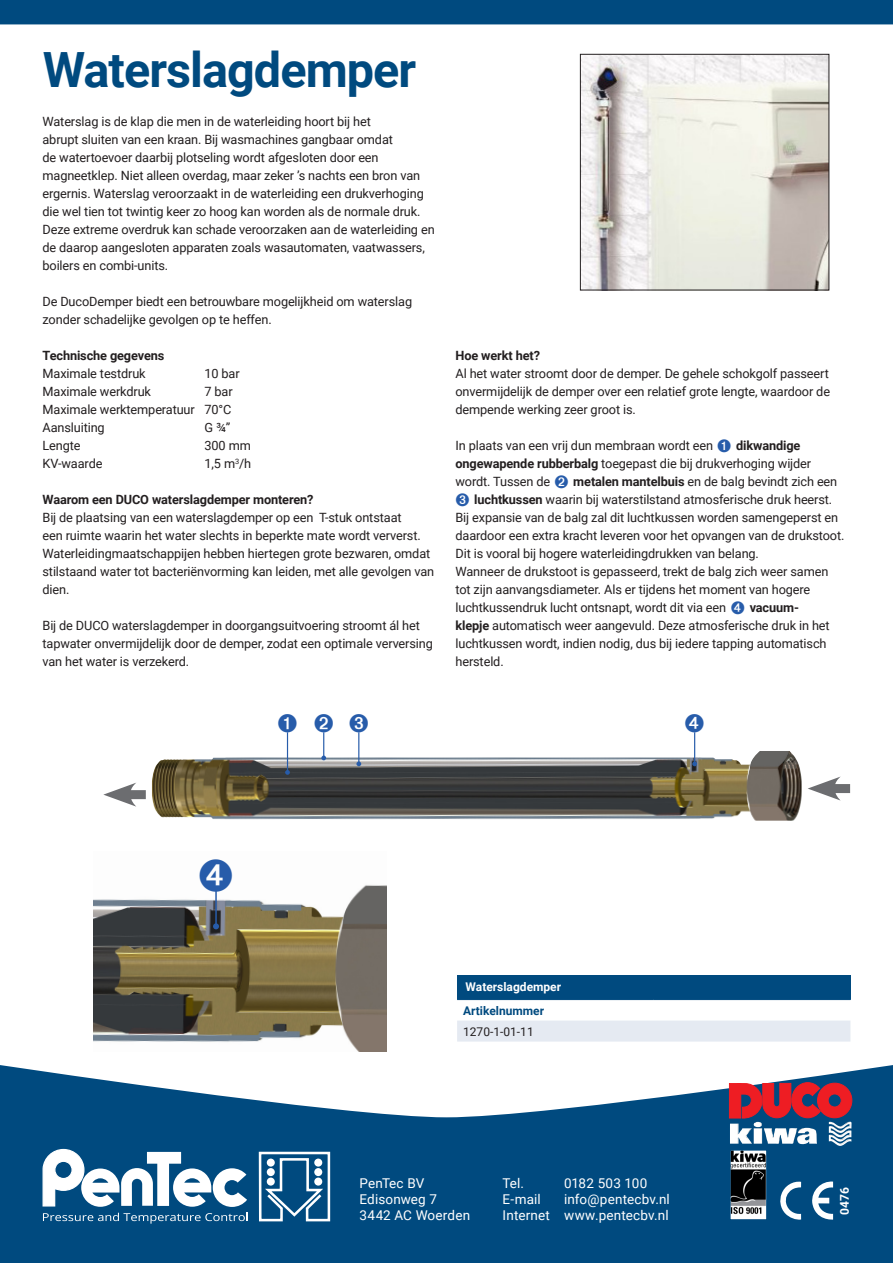
<style>
.page{position:relative;width:893px;height:1263px;background:#004a7f}
.page>*{position:absolute;margin:0;border:0;box-sizing:border-box;transform-origin:0 0}
.t1{font:700 48.6px "Roboto";letter-spacing:-.02em;color:#004a7f}
.t2{font:13.5px/16.2px "Roboto";letter-spacing:.01em;color:#fff}
.t3{font:12.75px/18px "Roboto";letter-spacing:-.01em;color:#231f20}
.t4{font:700 12.75px "Roboto";letter-spacing:-.01em;color:#231f20}
.t5{font:700 12px "Roboto";color:#fff}
.t6{font:700 12px "Roboto";color:#004a7f}
.t7{font:12px "Roboto";color:#231f20}
.s1{color:#275caa}
.s2{font-weight:700}
</style>
<div class="page">
<svg style="left:42px;top:1148px;width:205px;height:59px"></svg>
<svg style="left:43px;top:1213px;width:205px;height:11px"></svg>
<svg style="left:258px;top:1151px;width:73px;height:71px"></svg>
<div style="left:267px;top:1158px;width:8px;height:8px;background:#fff;border-radius:50%"></div>
<div style="left:267px;top:1177px;width:8px;height:8px;background:#fff;border-radius:50%"></div>
<div style="left:267px;top:1168px;width:8px;height:8px;background:#fff;border-radius:50%"></div>
<div style="left:314px;top:1158px;width:8px;height:8px;background:#fff;border-radius:50%"></div>
<div style="left:314px;top:1177px;width:8px;height:8px;background:#fff;border-radius:50%"></div>
<div style="left:314px;top:1168px;width:8px;height:8px;background:#fff;border-radius:50%"></div>
<div style="left:0;top:24px;width:893px;height:1093px;background:#fff"></div>
<img style="left:582px;top:56px;width:245px;height:232px">
<div style="left:580px;top:54px;width:249px;height:236px;border:1px solid #231f20"></div>
<div style="left:122px;top:790px;width:24px;height:9px;background:#6c6d70"></div>
<svg style="left:103px;top:783px;width:33px;height:24px"></svg>
<img style="left:152px;top:751px;width:608px;height:67px">
<hr style="left:287px;top:732px;width:1px;height:40px;background:#275caa">
<svg style="left:285px;top:770px;width:5px;height:5px"></svg>
<div style="left:827px;top:784px;width:23px;height:9px;background:#6c6d70"></div>
<svg style="left:808px;top:776px;width:33px;height:25px"></svg>
<hr style="left:358px;top:732px;width:1px;height:32px;background:#275caa">
<svg style="left:356px;top:761px;width:5px;height:5px"></svg>
<hr style="left:694px;top:732px;width:1px;height:32px;background:#275caa">
<svg style="left:692px;top:761px;width:5px;height:5px"></svg>
<img style="left:94px;top:851px;width:292px;height:201px">
<hr style="left:215px;top:889px;width:2px;height:37px;background:#275caa">
<svg style="left:213px;top:923px;width:6px;height:6px"></svg>
<img style="left:732px;top:1152px;width:33px;height:66px">
<div style="left:730px;top:1150px;width:37px;height:70px;border:1px solid #004a7f"></div>
<svg style="left:780px;top:1181px;width:21px;height:39px"></svg>
<svg style="left:812px;top:1181px;width:21px;height:39px"></svg>
<svg style="left:737px;top:1082px;width:115px;height:36px"></svg>
<div style="left:729px;top:1083px;width:12px;height:35px;background:#ee1d23"></div>
<div style="left:729px;top:1083px;width:12px;height:35px;border:1px solid #ee1d23"></div>
<img style="left:730px;top:1121px;width:122px;height:25px">
<div style="left:457px;top:975px;width:393px;height:24px;background:#004a7f"></div>
<svg style="left:457px;top:1000px;width:393px;height:41px;background:#f1f4f8"></svg>
<hr style="left:457px;top:999px;width:197px;height:1px;background:#004a7f">
<hr style="left:654px;top:999px;width:196px;height:1px;background:#004a7f">
<svg style="left:278px;top:714px;width:19px;height:18px"></svg>
<svg style="left:315px;top:714px;width:18px;height:46px"></svg>
<svg style="left:350px;top:714px;width:18px;height:18px"></svg>
<svg style="left:685px;top:714px;width:19px;height:18px"></svg>
<svg style="left:200px;top:859px;width:32px;height:32px"></svg>
<p class="t1" style="left:43px;top:36px;width:375px">Waterslagdemper</p>
<p class="t3" style="left:43px;top:112px;width:394px">Waterslag is de klap die men in de waterleiding hoort bij het<br>abrupt sluiten van een kraan. Bij wasmachines gangbaar omdat<br>de watertoevoer daarbij plotseling wordt afgesloten door een magneetklep. Niet alleen overdag, maar zeker ’s nachts een bron van ergernis. Waterslag veroorzaakt in de waterleiding een drukverhoging die wel tien tot twintig keer zo hoog kan worden als de normale druk.<br>Deze extreme overdruk kan schade veroorzaken aan de waterleiding en de daarop aangesloten apparaten zoals wasautomaten, vaatwassers, boilers en combi-units.</p>
<p class="t3" style="left:43px;top:292px;width:371px">De DucoDemper biedt een betrouwbare mogelijkheid om waterslag zonder schadelijke gevolgen op te heffen.</p>
<p class="t4" style="left:43px;top:347px;width:123px">Technische gegevens</p>
<p class="t3" style="left:43px;top:364px;width:105px">Maximale testdruk</p>
<p class="t3" style="left:205px;top:364px;width:37px">10 bar</p>
<p class="t3" style="left:43px;top:382px;width:110px">Maximale werkdruk</p>
<p class="t3" style="left:205px;top:382px;width:30px">7 bar</p>
<p class="t3" style="left:43px;top:400px;width:191px">Maximale werktemperatuur 70°C</p>
<p class="t3" style="left:43px;top:418px;width:64px">Aansluiting</p>
<p class="t3" style="left:205px;top:418px;width:27px">G ¾”</p>
<p class="t3" style="left:43px;top:436px;width:40px">Lengte</p>
<p class="t3" style="left:205px;top:436px;width:48px">300 mm</p>
<p class="t3" style="left:43px;top:454px;width:61px">KV-waarde</p>
<p class="t3" style="left:205px;top:454px;width:48px">1,5 m<sup>3</sup>/h</p>
<p class="t4" style="left:43px;top:491px;width:273px">Waarom een DUCO waterslagdemper monteren?</p>
<p class="t3" style="left:43px;top:508px;width:393px">Bij de plaatsing van een waterslagdemper op een T-stuk ontstaat<br>een ruimte waarin het water slechts in beperkte mate wordt ververst.<br>Waterleidingmaatschappijen hebben hiertegen grote bezwaren, omdat stilstaand water tot bacteriënvorming kan leiden, met alle gevolgen van dien.</p>
<p class="t3" style="left:43px;top:616px;width:392px">Bij de DUCO waterslagdemper in doorgangsuitvoering stroomt ál het tapwater onvermijdelijk door de demper, zodat een optimale verversing van het water is verzekerd.</p>
<p class="t4" style="left:455px;top:347px;width:86px">Hoe werkt het?</p>
<p class="t3" style="left:455px;top:364px;width:376px;text-align:justify">Al het water stroomt door de demper. De gehele schokgolf passeert onvermijdelijk de demper over een relatief grote lengte, waardoor de dempende werking zeer groot is.</p>
<p class="t3" style="left:455px;top:436px;width:390px">In plaats van een vrij dun membraan wordt een <span class="s1">➊</span> <span class="s2">dikwandige ongewapende rubberbalg</span> toegepast die bij drukverhoging wijder wordt. Tussen de <span class="s1">➋</span> <span class="s2">metalen mantelbuis</span> en de balg bevindt zich een <span class="s1">➌</span> <span class="s2">luchtkussen</span> waarin bij waterstilstand atmosferische druk heerst.<br>Bij expansie van de balg zal dit luchtkussen worden samengeperst en daardoor een extra kracht leveren voor het opvangen van de drukstoot.</p>
<p class="t3" style="left:455px;top:544px;width:305px">Dit is vooral bij hogere waterleidingdrukken van belang.</p>
<p class="t3" style="left:455px;top:562px;width:376px">Wanneer de drukstoot is gepasseerd, trekt de balg zich weer samen tot zijn aanvangsdiameter. Als er tijdens het moment van hogere luchtkussendruk lucht ontsnapt, wordt dit via een <span class="s1">➍</span> <span class="s2">vacuum&shy;klepje</span> automatisch weer aangevuld. Deze atmosferische druk in het luchtkussen wordt, indien nodig, dus bij iedere tapping automatisch hersteld.</p>
<p class="t5" style="left:466px;top:978px;width:97px">Waterslagdemper</p>
<p class="t6" style="left:463px;top:1002px;width:83px">Artikelnummer</p>
<p class="t7" style="left:463px;top:1023px;width:72px">1270-1-01-11</p>
<p class="t2" style="left:360px;top:1174px;width:112px">PenTec BV<br>Edisonweg 7<br>3442 AC Woerden</p>
<p class="t2" style="left:503px;top:1174px;width:23px">Tel.</p>
<p class="t2" style="left:564px;top:1174px;width:85px">0182 503 100</p>
<p class="t2" style="left:503px;top:1190px;width:169px;text-align:right">info@pentecbv.nl<br>Internet www.pentecbv.nl</p>
<p class="t2" style="left:503px;top:1190px;width:40px">E-mail</p>
<p class="t5" style="left:836px;top:1215px;width:29px;rotate:-90deg">0476</p>
</div>
